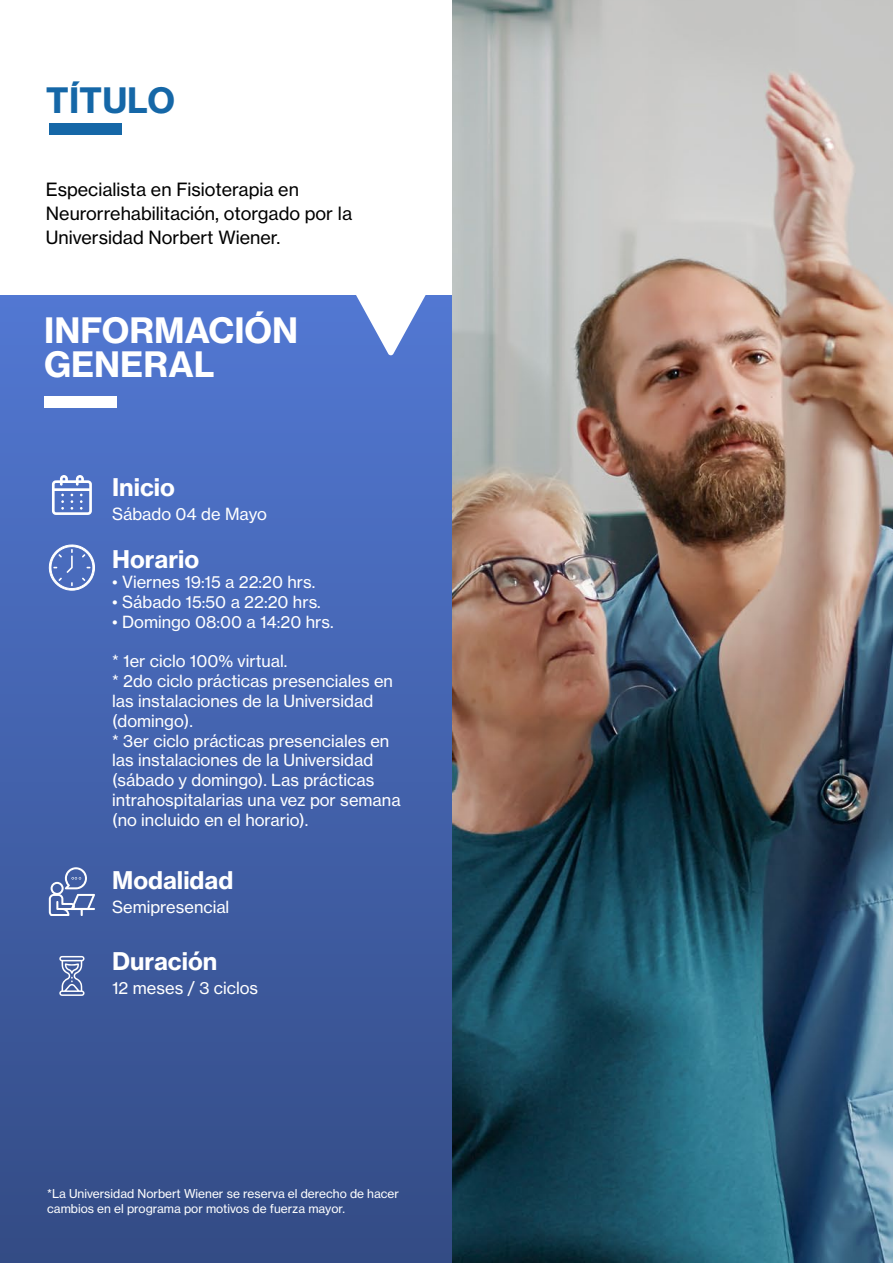
<style>
.page{position:relative;width:893px;height:1263px;background:#fff}
.page>*{position:absolute;margin:0;border:0;box-sizing:border-box;transform-origin:0 0}
.t1{font:34.5px/34.5px "N Haas Grotesk TX Std 75 Bd";color:#fff}
.t2{font:34.5px "N Haas Grotesk TX Std 75 Bd";color:#1567a7}
.t3{font:24px "N Haas Grotesk TX Std 75 Bd";color:#fff}
.t4{font:18px/24px "N Haas Grotesk TX Std 55 Rg";color:#000}
.t5{font:16.5px/19.8px "N Haas Grotesk TX Std 55 Rg";color:#fff}
.t6{font:12px/15px "N Haas Grotesk TX Std 55 Rg";color:#fff}
</style>
<div class="page">
<div style="left:0;top:295px;width:453px;height:968px;background:linear-gradient(to bottom,#5278d3,#334b85)"></div>
<svg style="left:47px;top:543px;width:48px;height:48px;background:#6b86c9"></svg>
<svg style="left:52px;top:475px;width:40px;height:40px"></svg>
<svg style="left:59px;top:956px;width:26px;height:40px"></svg>
<svg style="left:49px;top:867px;width:46px;height:49px"></svg>
<svg style="left:349px;top:295px;width:83px;height:61px"></svg>
<img style="left:453px;top:0;width:440px;height:1263px">
<div style="left:45px;top:396px;width:72px;height:11px;background:#fff"></div>
<div style="left:49px;top:123px;width:73px;height:11px;background:#1567a7"></div>
<h1 class="t2" style="left:46px;top:79px;width:131px">TÍTULO</h1>
<p class="t4" style="left:46px;top:177px;width:308px">Especialista en Fisioterapia en<br>Neurorrehabilitación, otorgado por la<br>Universidad Norbert Wiener.</p>
<h1 class="t1" style="left:44px;top:313px;width:256px">INFORMACIÓN<br>GENERAL</h1>
<h2 class="t3" style="left:112px;top:472px;width:64px">Inicio</h2>
<p class="t5" style="left:112px;top:504px;width:156px">Sábado 04 de Mayo</p>
<h2 class="t3" style="left:112px;top:544px;width:89px">Horario</h2>
<p class="t5" style="left:112px;top:572px;width:205px">• Viernes 19:15 a 22:20 hrs.</p>
<p class="t5" style="left:112px;top:592px;width:210px">• Sábado 15:50 a 22:20 hrs.</p>
<p class="t5" style="left:112px;top:612px;width:223px">• Domingo 08:00 a 14:20 hrs.</p>
<p class="t5" style="left:112px;top:651px;width:290px">* 1er ciclo 100% virtual.<br>* 2do ciclo prácticas presenciales en las instalaciones de la Universidad (domingo).<br>* 3er ciclo prácticas presenciales en las instalaciones de la Universidad (sábado y domingo). Las prácticas intrahospitalarias una vez por semana (no incluido en el horario).</p>
<h2 class="t3" style="left:112px;top:865px;width:123px">Modalidad</h2>
<p class="t5" style="left:112px;top:897px;width:119px">Semipresencial</p>
<h2 class="t3" style="left:112px;top:946px;width:107px">Duración</h2>
<p class="t5" style="left:112px;top:978px;width:148px">12 meses / 3 ciclos</p>
<p class="t6" style="left:47px;top:1185px;width:353px">*La Universidad Norbert Wiener se reserva el derecho de hacer cambios en el programa por motivos de fuerza mayor.</p>
</div>
